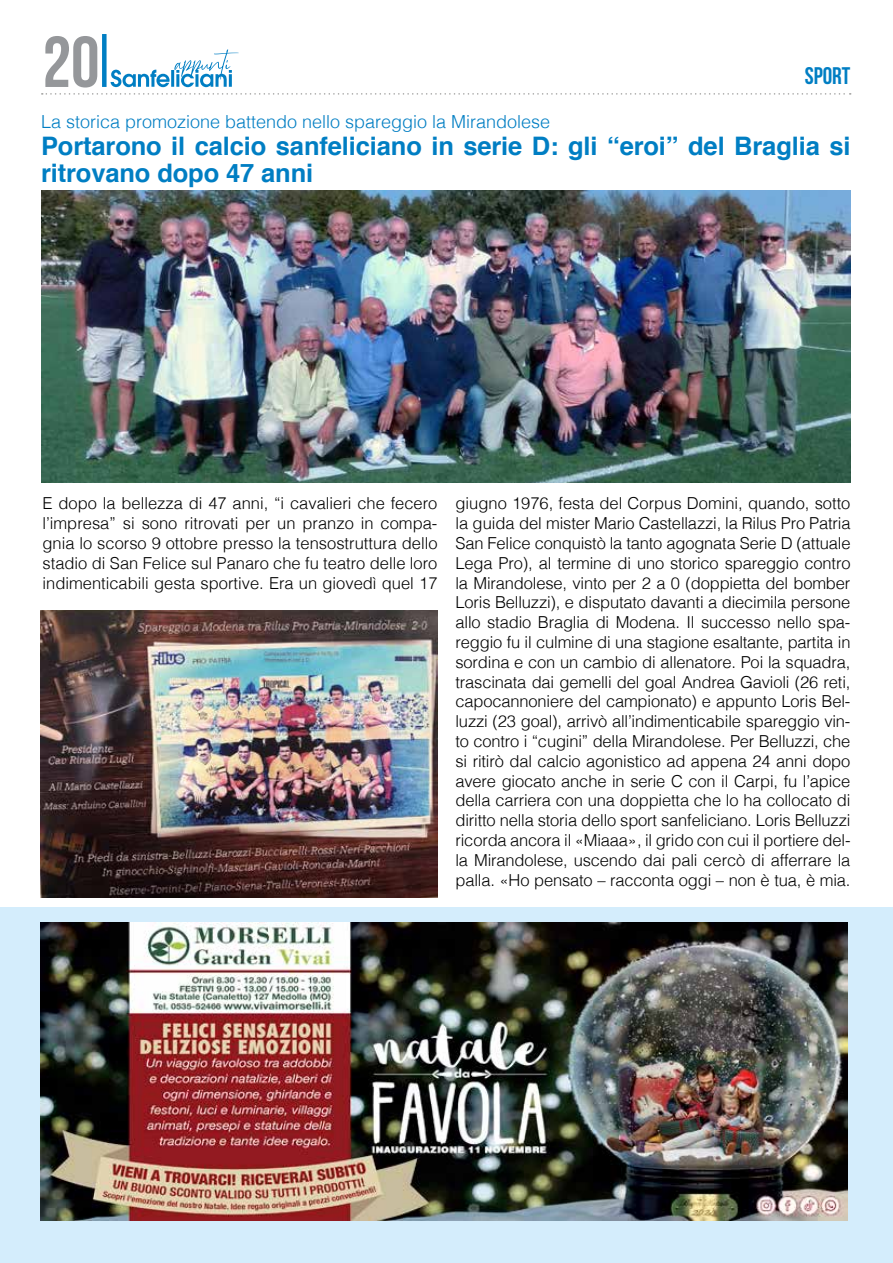
<style>
.page{position:relative;width:893px;height:1263px;background:#fff}
.page>*{position:absolute;margin:0;border:0;box-sizing:border-box;transform-origin:0 0}
.t1{font:72px "Bebas Neue";color:#95979a}
.t2{font:700 25.5px/27px "Helvetica";letter-spacing:-.005em;color:#007ec3}
.t3{font:24px "Bebas Neue";color:#007ec3}
.t4{font:300 18px "Helvetica";color:#007ec3}
.t5{font:300 16.5px/19.8px "Helvetica";letter-spacing:-.005em;color:#000;text-align:justify}
</style>
<div class="page">
<svg style="left:42px;top:93px;width:809px;height:2px"></svg>
<div style="left:102px;top:34px;width:5px;height:53px;background:#007ec3"></div>
<svg style="left:111px;top:49px;width:128px;height:38px"></svg>
<div style="left:0;top:908px;width:893px;height:355px;background:#d4edfc"></div>
<img style="left:40px;top:610px;width:397px;height:287px">
<img style="left:41px;top:190px;width:809px;height:293px">
<img style="left:40px;top:923px;width:808px;height:297px">
<h1 class="t1" style="left:43px;top:23px;width:59px">20</h1>
<h3 class="t3" style="left:805px;top:62px;width:47px">SPORT</h3>
<p class="t4" style="left:41px;top:106px;width:511px">La storica promozione battendo nello spareggio la Mirandolese</p>
<h2 class="t2" style="left:41px;top:133px;width:811px">Portarono il calcio sanfeliciano in serie D: gli “eroi” del Braglia si ritrovano dopo 47 anni</h2>
<p class="t5" style="left:43px;top:492px;width:396px">E dopo la bellezza di 47 anni, “i cavalieri che fecero l’impresa” si sono ritrovati per un pranzo in compa&shy;gnia lo scorso 9 ottobre presso la tensostruttura dello stadio di San Felice sul Panaro che fu teatro delle loro indimenticabili gesta sportive. Era un giovedì quel 17</p>
<p class="t5" style="left:455px;top:492px;width:396px">giugno 1976, festa del Corpus Domini, quando, sotto la guida del mister Mario Castellazzi, la Rilus Pro Patria San Felice conquistò la tanto agognata Serie D (attuale Lega Pro), al termine di uno storico spareggio contro la Mirandolese, vinto per 2 a 0 (doppietta del bomber Loris Belluzzi), e disputato davanti a diecimila persone allo stadio Braglia di Modena. Il successo nello spa&shy;reggio fu il culmine di una stagione esaltante, partita in sordina e con un cambio di allenatore. Poi la squadra, trascinata dai gemelli del goal Andrea Gavioli (26 reti, capocannoniere del campionato) e appunto Loris Bel&shy;luzzi (23 goal), arrivò all’indimenticabile spareggio vin&shy;to contro i “cugini” della Mirandolese. Per Belluzzi, che si ritirò dal calcio agonistico ad appena 24 anni dopo avere giocato anche in serie C con il Carpi, fu l’apice della carriera con una doppietta che lo ha collocato di diritto nella storia dello sport sanfeliciano. Loris Belluzzi ricorda ancora il «Miaaa», il grido con cui il portiere del&shy;la Mirandolese, uscendo dai pali cercò di afferrare la palla. «Ho pensato – racconta oggi – non è tua, è mia.</p>
</div>
